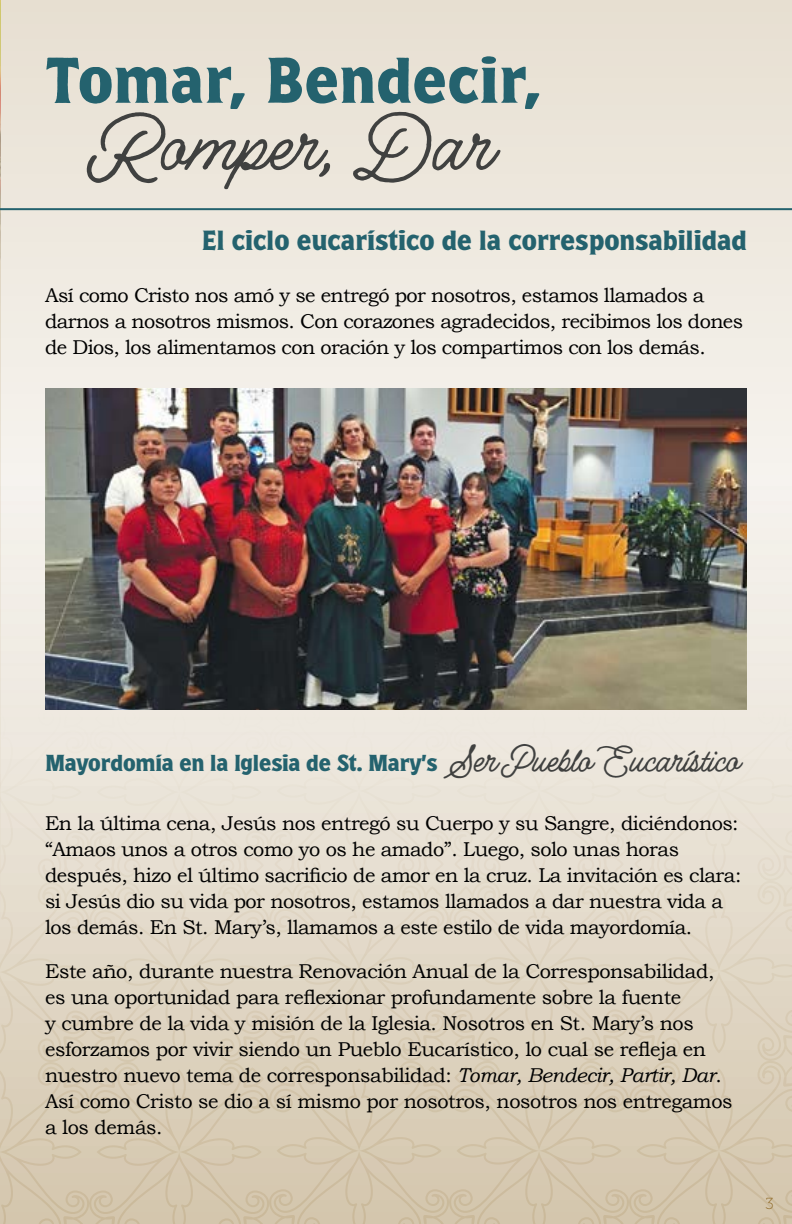
<style>
.page{position:relative;width:792px;height:1224px;background:#fff}
.page>*{position:absolute;margin:0;border:0;box-sizing:border-box;transform-origin:0 0}
.t1{font:85.6px "Espiritu Script";color:#404140}
.t2{font:55.8px "Espiritu";letter-spacing:.01em;color:#24626e}
.t3{font:24px "Espiritu";color:#24626e}
.t4{font:20px/26px "Bookman Old Style";letter-spacing:-.025em;color:#000}
.t5{font:20px "Espiritu";letter-spacing:-.01em;color:#24626e}
.t6{font:16px "Museo 100";color:#906b29}
.s1{font-family:"Espiritu Script";font-size:40px;color:#404140}
.s2{font-style:italic}
</style>
<div class="page">
<svg style="left:0;top:743px;width:269px;height:481px"></svg>
<svg style="left:269px;top:743px;width:523px;height:481px"></svg>
<div style="left:0;top:0;width:792px;height:743px;background:linear-gradient(to bottom,#eae4d8,#f4f1eb)"></div>
<hr style="left:0;top:208px;width:792px;height:2px;background:#24626e">
<img style="left:45px;top:389px;width:702px;height:320px">
<h2 class="t2" style="left:46px;top:43px;width:496px">Tomar, Bendecir,</h2>
<h1 class="t1" style="left:88px;top:89px;width:403px">Romper, Dar</h1>
<p class="t3" style="left:202px;top:225px;width:547px">El ciclo eucarístico de la corresponsabilidad</p>
<p class="t4" style="left:45px;top:283px;width:700px">Así como Cristo nos amó y se entregó por nosotros, estamos llamados a darnos a nosotros mismos. Con corazones agradecidos, recibimos los dones de Dios, los alimentamos con oración y los compartimos con los demás.</p>
<p class="t5" style="left:45px;top:750px;width:694px">Mayordomía en la Iglesia de St. Mary’s <span class="s1">Ser Pueblo Eucarístico</span></p>
<p class="t4" style="left:45px;top:811px;width:698px">En la última cena, Jesús nos entregó su Cuerpo y su Sangre, diciéndonos: “Amaos unos a otros como yo os he amado”. Luego, solo unas horas después, hizo el último sacrificio de amor en la cruz. La invitación es clara: si Jesús dio su vida por nosotros, estamos llamados a dar nuestra vida a los demás. En St. Mary’s, llamamos a este estilo de vida mayordomía.</p>
<p class="t4" style="left:45px;top:959px;width:689px">Este año, durante nuestra Renovación Anual de la Corresponsabilidad, es una oportunidad para reflexionar profundamente sobre la fuente<br>y cumbre de la vida y misión de la Iglesia. Nosotros en St. Mary’s nos esforzamos por vivir siendo un Pueblo Eucarístico, lo cual se refleja en nuestro nuevo tema de corresponsabilidad: <span class="s2">Tomar, Bendecir, Partir, Dar</span>.<br>Así como Cristo se dio a sí mismo por nosotros, nosotros nos entregamos a los demás.</p>
<p class="t6" style="left:765px;top:1195px;width:10px">3</p>
</div>
